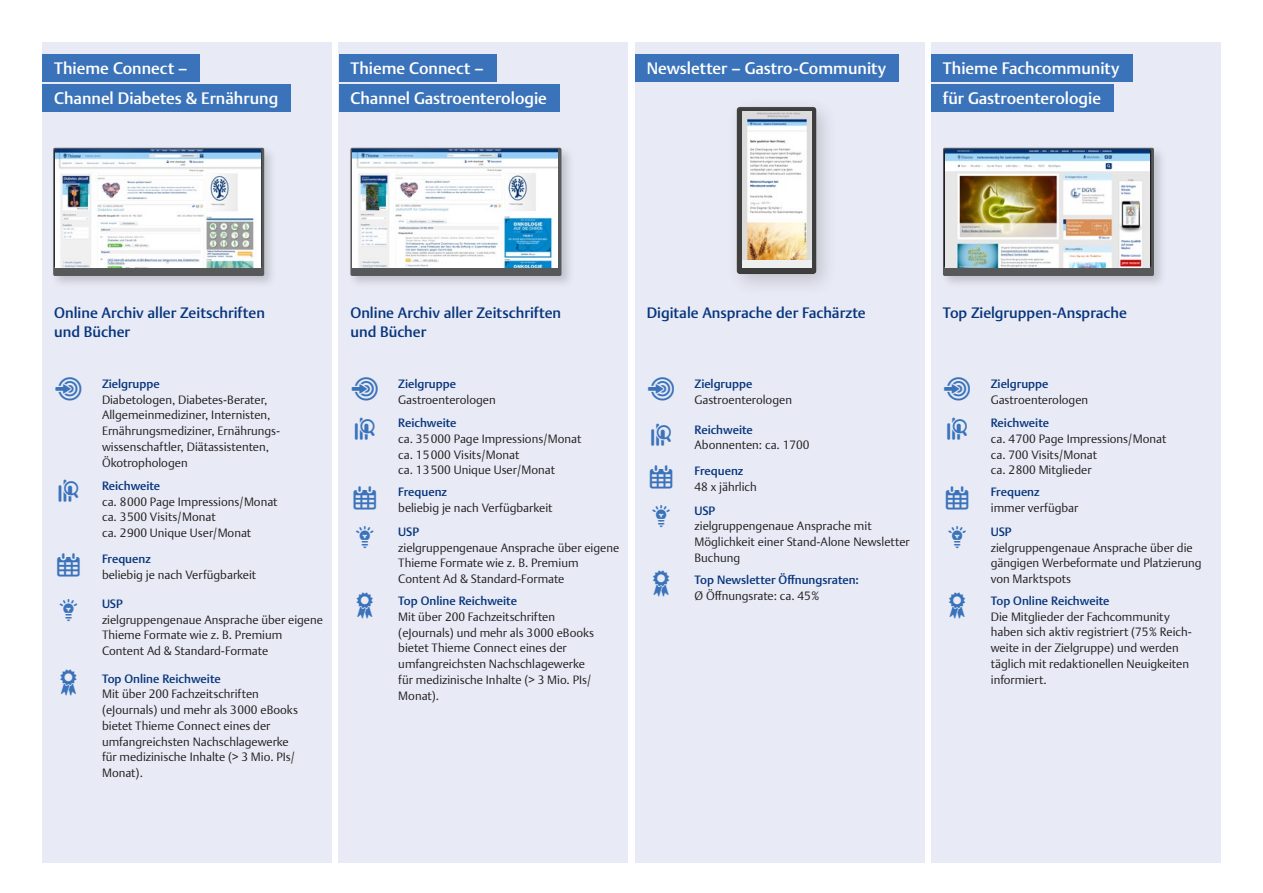
<style>
.page{position:relative;width:1263px;height:893px;background:#fff}
.page>*{position:absolute;margin:0;border:0;box-sizing:border-box;transform-origin:0 0}
.t1{font:500 16.5px/30px "Thieme Argo 2011";color:#fff}
.t2{font:500 15px/19.5px "Thieme Argo 2011";color:#08357c}
.t3{font:300 12px/15.8px "Thieme Argo 2011";color:#231f20}
.t4{font:500 12px "Thieme Argo 2011";color:#08357c}
</style>
<div class="page">
<div style="left:43px;top:43px;width:289px;height:820px;background:#e8ebf6"></div>
<div style="left:43px;top:54px;width:157px;height:27px;background:#3b73ba"></div>
<div style="left:43px;top:84px;width:248px;height:27px;background:#3b73ba"></div>
<div style="left:339px;top:43px;width:289px;height:820px;background:#e8ebf6"></div>
<div style="left:339px;top:54px;width:158px;height:27px;background:#3b73ba"></div>
<div style="left:339px;top:84px;width:221px;height:27px;background:#3b73ba"></div>
<div style="left:635px;top:43px;width:289px;height:820px;background:#e8ebf6"></div>
<div style="left:635px;top:54px;width:264px;height:27px;background:#3b73ba"></div>
<div style="left:931px;top:43px;width:289px;height:820px;background:#e8ebf6"></div>
<div style="left:931px;top:54px;width:201px;height:27px;background:#3b73ba"></div>
<div style="left:931px;top:84px;width:183px;height:27px;background:#3b73ba"></div>
<div style="left:347px;top:145px;width:228px;height:144px;background:#231f20;opacity:.2"></div>
<svg style="left:350px;top:148px;width:211px;height:128px;background:#6f7274"></svg>
<div style="left:50px;top:145px;width:227px;height:144px;background:#231f20;opacity:.2"></div>
<svg style="left:53px;top:148px;width:211px;height:128px;background:#6b6d6e"></svg>
<img style="left:56px;top:149px;width:204px;height:118px">
<div style="left:940px;top:145px;width:227px;height:144px;background:#231f20;opacity:.2"></div>
<svg style="left:943px;top:148px;width:211px;height:128px;background:#606164"></svg>
<img style="left:353px;top:149px;width:204px;height:118px">
<div style="left:726px;top:96px;width:113px;height:200px;background:#231f20;opacity:.2"></div>
<div style="left:735px;top:107px;width:81px;height:168px;background:#231f20;opacity:.2"></div>
<div style="left:742px;top:111px;width:69px;height:156px;background:#eef0ef"></div>
<img style="left:742px;top:111px;width:69px;height:149px">
<img style="left:946px;top:149px;width:204px;height:118px">
<h1 class="t1" style="left:54px;top:52px;width:226px">Thieme Connect –<br>Channel Diabetes &amp; Ernährung</h1>
<h1 class="t1" style="left:350px;top:52px;width:198px">Thieme Connect –<br>Channel Gastroenterologie</h1>
<h1 class="t1" style="left:647px;top:52px;width:241px">Newsletter – Gastro-Community</h1>
<h1 class="t1" style="left:943px;top:52px;width:178px">Thieme Fachcommunity für Gastroenterologie</h1>
<p class="t2" style="left:54px;top:303px;width:212px">Online Archiv aller Zeitschriften und Bücher</p>
<p class="t4" style="left:102px;top:376px;width:59px">Zielgruppe</p>
<p class="t3" style="left:102px;top:391px;width:178px">Diabetologen, Diabetes-Berater,<br>Allgemeinmediziner, Internisten,<br>Ernährungsmediziner, Ernährungs&shy;wissenschaftler, Diätassistenten,<br>Ökotrophologen</p>
<p class="t4" style="left:102px;top:478px;width:60px">Reichweite</p>
<p class="t3" style="left:102px;top:493px;width:177px">ca. 8 000 Page Impressions/Monat ca. 3 500 Visits/Monat<br>ca. 2 900 Unique User/Monat</p>
<p class="t4" style="left:102px;top:551px;width:50px">Frequenz</p>
<p class="t3" style="left:102px;top:567px;width:156px">beliebig je nach Verfügbarkeit</p>
<p class="t4" style="left:102px;top:596px;width:22px">USP</p>
<p class="t3" style="left:102px;top:611px;width:222px">zielgruppengenaue Ansprache über eigene<br>Thieme Formate wie z. B. Premium<br>Content Ad &amp; Standard-Formate</p>
<p class="t4" style="left:102px;top:670px;width:120px">Top Online Reichweite</p>
<p class="t3" style="left:102px;top:686px;width:197px">Mit über 200 Fachzeitschriften (eJournals) und mehr als 3 000 eBooks bietet Thieme Connect eines der umfangreichsten Nachschlagewerke für medizinische Inhalte (&gt; 3 Mio. PIs/<br>Monat).</p>
<p class="t2" style="left:350px;top:303px;width:212px">Online Archiv aller Zeitschriften und Bücher</p>
<p class="t4" style="left:398px;top:376px;width:59px">Zielgruppe</p>
<p class="t3" style="left:398px;top:391px;width:99px">Gastroenterologen</p>
<p class="t4" style="left:398px;top:415px;width:60px">Reichweite</p>
<p class="t3" style="left:398px;top:431px;width:185px">ca. 35000 Page Impressions/Monat ca. 15000 Visits/Monat<br>ca. 13500 Unique User/Monat</p>
<p class="t4" style="left:398px;top:484px;width:50px">Frequenz</p>
<p class="t3" style="left:398px;top:500px;width:156px">beliebig je nach Verfügbarkeit</p>
<p class="t4" style="left:398px;top:524px;width:22px">USP</p>
<p class="t3" style="left:398px;top:539px;width:222px">zielgruppengenaue Ansprache über eigene<br>Thieme Formate wie z. B. Premium<br>Content Ad &amp; Standard-Formate</p>
<p class="t4" style="left:398px;top:593px;width:120px">Top Online Reichweite</p>
<p class="t3" style="left:398px;top:608px;width:197px">Mit über 200 Fachzeitschriften (eJournals) und mehr als 3 000 eBooks bietet Thieme Connect eines der umfangreichsten Nachschlagewerke für medizinische Inhalte (&gt; 3 Mio. PIs/<br>Monat).</p>
<p class="t2" style="left:647px;top:303px;width:221px">Digitale Ansprache der Fachärzte</p>
<p class="t2" style="left:943px;top:303px;width:186px">Top Zielgruppen-Ansprache</p>
<p class="t4" style="left:694px;top:376px;width:59px">Zielgruppe</p>
<p class="t3" style="left:694px;top:391px;width:99px">Gastroenterologen</p>
<p class="t4" style="left:694px;top:421px;width:60px">Reichweite</p>
<p class="t3" style="left:694px;top:437px;width:116px">Abonnenten: ca. 1700</p>
<p class="t4" style="left:694px;top:463px;width:50px">Frequenz</p>
<p class="t3" style="left:694px;top:479px;width:64px">48 x jährlich</p>
<p class="t4" style="left:694px;top:502px;width:22px">USP</p>
<p class="t3" style="left:694px;top:518px;width:217px">zielgruppengenaue Ansprache mit<br>Möglichkeit einer Stand-Alone Newsletter<br>Buchung</p>
<p class="t4" style="left:991px;top:376px;width:59px">Zielgruppe</p>
<p class="t3" style="left:991px;top:391px;width:99px">Gastroenterologen</p>
<p class="t4" style="left:991px;top:415px;width:60px">Reichweite</p>
<p class="t3" style="left:991px;top:431px;width:177px">ca. 4 700 Page Impressions/Monat ca. 700 Visits/Monat<br>ca. 2 800 Mitglieder</p>
<p class="t4" style="left:991px;top:484px;width:50px">Frequenz</p>
<p class="t3" style="left:991px;top:500px;width:89px">immer verfügbar</p>
<p class="t4" style="left:991px;top:524px;width:22px">USP</p>
<p class="t3" style="left:991px;top:539px;width:212px">zielgruppengenaue Ansprache über die gängigen Werbeformate und Platzierung von Marktspots</p>
<p class="t4" style="left:694px;top:571px;width:166px">Top Newsletter Öffnungsraten:</p>
<p class="t3" style="left:694px;top:587px;width:126px">Ø Öffnungsrate: ca. 45 %</p>
<p class="t4" style="left:991px;top:593px;width:120px">Top Online Reichweite</p>
<p class="t3" style="left:991px;top:608px;width:203px">Die Mitglieder der Fachcommunity haben sich aktiv registriert (75 % Reich&shy;weite in der Zielgruppe) und werden täglich mit redaktionellen Neuigkeiten informiert.</p>
</div>
